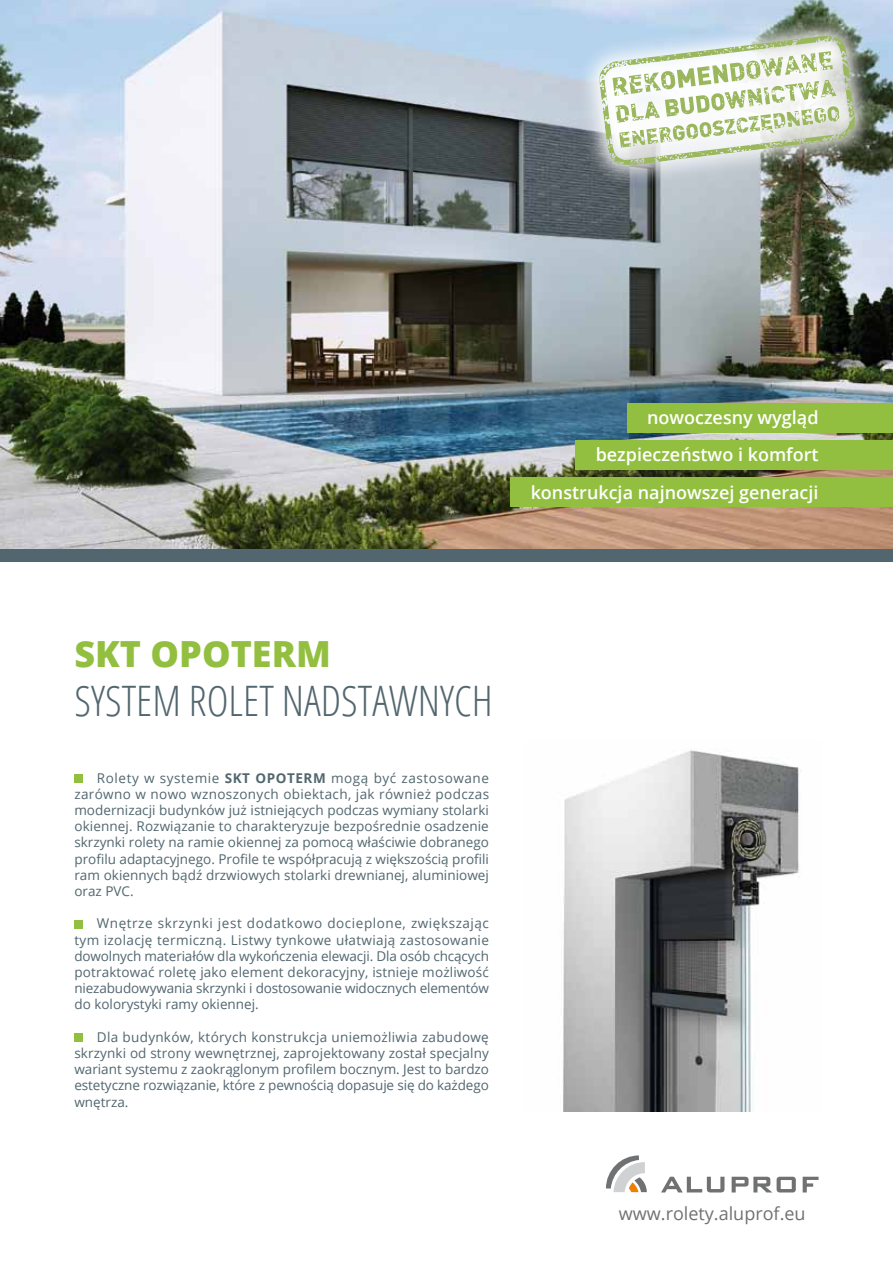
<style>
.page{position:relative;width:893px;height:1263px;background:#fff}
.page>*{position:absolute;margin:0;border:0;box-sizing:border-box;transform-origin:0 0}
.t1{font:300 condensed 42px "Open Sans";color:#52666f}
.t2{font:800 36px "Open Sans";color:#93bf40}
.t3{font:600 18px/37.5px "Open Sans";color:#fff;text-align:right}
.t4{font:18px "Open Sans";color:#707172}
.t5{font:13.5px/16.2px "Open Sans";color:#52666f;text-align:justify}
.s1{font-weight:700}
</style>
<div class="page">
<img style="left:563px;top:749px;width:236px;height:363px">
<img style="left:0;top:0;width:893px;height:549px">
<div style="left:74px;top:774px;width:9px;height:8px;background:#93bf40"></div>
<div style="left:74px;top:920px;width:9px;height:8px;background:#93bf40"></div>
<div style="left:74px;top:1033px;width:9px;height:9px;background:#93bf40"></div>
<svg style="left:606px;top:1155px;width:41px;height:37px"></svg>
<svg style="left:661px;top:1177px;width:63px;height:15px"></svg>
<svg style="left:732px;top:1177px;width:64px;height:15px"></svg>
<svg style="left:803px;top:1177px;width:16px;height:15px"></svg>
<div style="left:627px;top:403px;width:266px;height:30px;background:#93bf40"></div>
<div style="left:575px;top:440px;width:318px;height:30px;background:#93bf40"></div>
<div style="left:510px;top:477px;width:383px;height:30px;background:#93bf40"></div>
<div style="left:0;top:549px;width:893px;height:12px;background:#52666f"></div>
<svg style="left:577px;top:13px;width:301px;height:175px;background:#95a3a9"></svg>
<svg style="left:598px;top:35px;width:258px;height:130px"></svg>
<h3 class="t3" style="left:531px;top:398px;width:289px">nowoczesny wygląd bezpieczeństwo i komfort konstrukcja najnowszej generacji</h3>
<h2 class="t2" style="left:74px;top:626px;width:258px">SKT OPOTERM</h2>
<h1 class="t1" style="left:74px;top:672px;width:420px">SYSTEM ROLET NADSTAWNYCH</h1>
<p class="t5" style="left:74px;top:769px;width:416px;text-indent:23px">Rolety w systemie <span class="s1">SKT OPOTERM</span> mogą być zastosowane zarówno w nowo wznoszonych obiektach, jak również podczas modernizacji budynków już istniejących podczas wymiany stolarki okiennej. Rozwiązanie to charakteryzuje bezpośrednie osadzenie skrzynki rolety na ramie okiennej za pomocą właściwie dobranego profilu adaptacyjnego. Profile te współpracują z większością profili ram okiennych bądź drzwiowych stolarki drewnianej, aluminiowej oraz PVC.</p>
<p class="t5" style="left:74px;top:915px;width:416px;text-indent:23px">Wnętrze skrzynki jest dodatkowo docieplone, zwiększając tym izolację termiczną. Listwy tynkowe ułatwiają zastosowanie dowolnych materiałów dla wykończenia elewacji. Dla osób chcących potraktować roletę jako element dekoracyjny, istnieje możliwość niezabudowywania skrzynki i dostosowanie widocznych elementów do kolorystyki ramy okiennej.</p>
<p class="t5" style="left:74px;top:1028px;width:416px;text-indent:23px">Dla budynków, których konstrukcja uniemożliwia zabudowę skrzynki od strony wewnętrznej, zaprojektowany został specjalny wariant systemu z zaokrąglonym profilem bocznym. Jest to bardzo estetyczne rozwiązanie, które z pewnością dopasuje się do każdego wnętrza.</p>
<h3 class="t4" style="left:619px;top:1201px;width:188px">www.rolety.aluprof.eu</h3>
</div>
